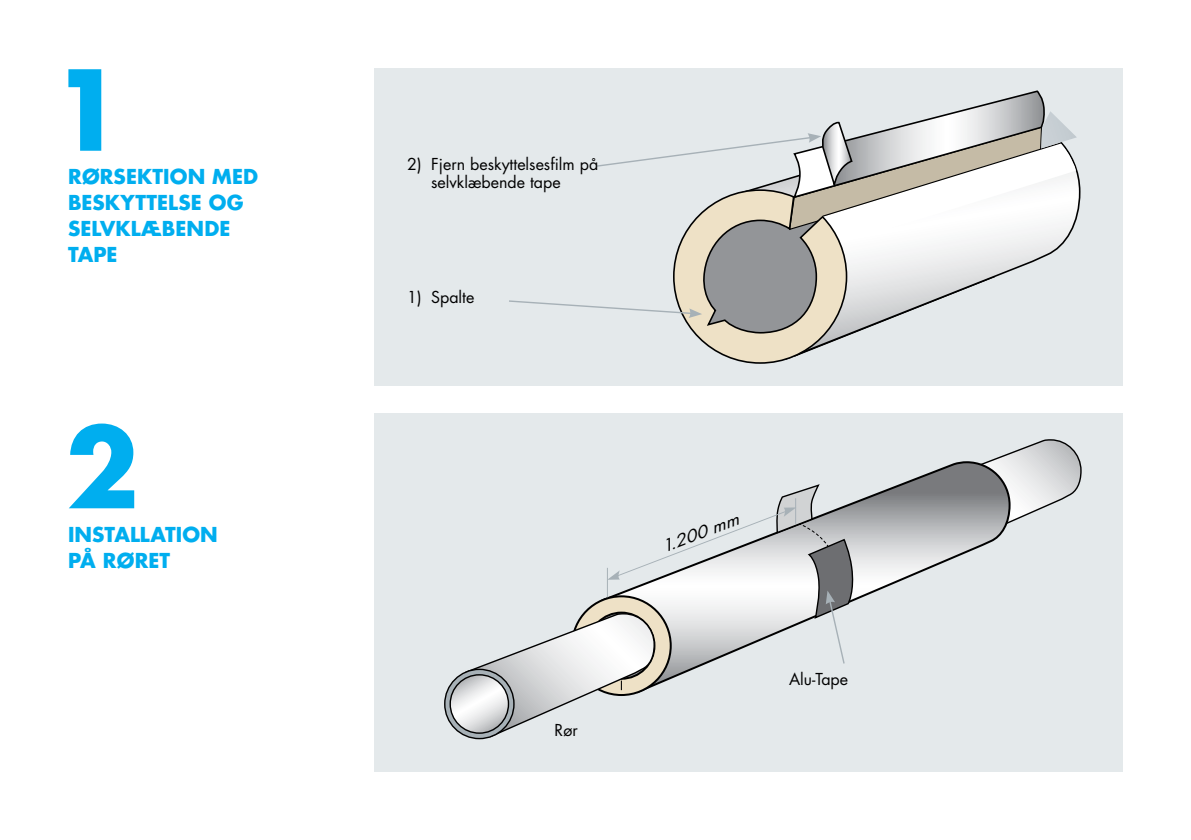
<style>
.page{position:relative;width:1191px;height:840px;background:#fff}
.page>*{position:absolute;margin:0;border:0;box-sizing:border-box;transform-origin:0 0}
.t1{font:700 108px "Futura KNAUF";color:#00aeef}
.t2{font:700 20px/26px "Futura KNAUF";letter-spacing:.005em;color:#00aeef}
.t3{font:16px/18px "Futura KNAUF";color:#000}
.t4{font:italic 16px "Futura KNAUF";color:#000;scale:1.15 1}
</style>
<div class="page">
<div style="left:374px;top:413px;width:749px;height:358px;background:#e4e9eb"></div>
<svg style="left:991px;top:439px;width:91px;height:83px"></svg>
<div style="left:374px;top:68px;width:749px;height:318px;background:#e4e9eb"></div>
<svg style="left:817px;top:460px;width:194px;height:141px"></svg>
<svg style="left:509px;top:91px;width:568px;height:273px"></svg>
<svg style="left:445px;top:669px;width:69px;height:69px"></svg>
<svg style="left:450px;top:674px;width:58px;height:58px"></svg>
<svg style="left:462px;top:485px;width:393px;height:252px"></svg>
<h1 class="t1" style="left:51px;top:38px;width:76px">1</h1>
<p class="t2" style="left:68px;top:163px;width:192px">RØRSEKTION MED<br>BESKYTTELSE OG<br>SELVKLÆBENDE<br>TAPE</p>
<h1 class="t1" style="left:65px;top:395px;width:76px">2</h1>
<p class="t2" style="left:68px;top:520px;width:151px">INSTALLATION<br>PÅ RØRET</p>
<p class="t3" style="left:431px;top:156px;width:168px;text-indent:-24px">2) Fjern beskyttelsesfilm på selvklæbende tape</p>
<p class="t3" style="left:407px;top:288px;width:69px">1) Spalte</p>
<p class="t3" style="left:554px;top:720px;width:25px">Rør</p>
<p class="t4" style="left:658px;top:537px;width:72px;rotate:-21deg">1.200 mm</p>
<p class="t3" style="left:789px;top:670px;width:61px">Alu-Tape</p>
</div>
